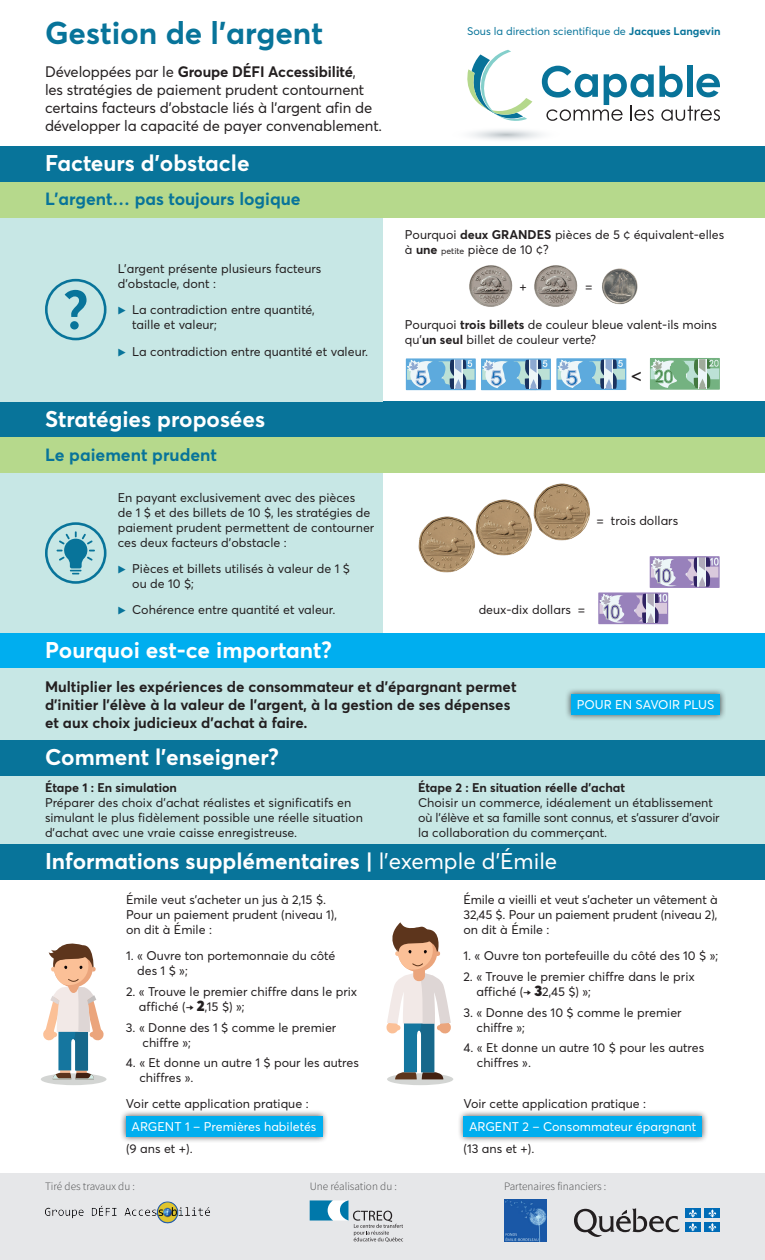
<style>
.page{position:relative;width:765px;height:1260px;background:#fff}
.page>*{position:absolute;margin:0;border:0;box-sizing:border-box;transform-origin:0 0}
.t1{font:700 31.25px "Averta";color:#08749a}
.t2{font:700 22.5px "Averta";color:#fff}
.t3{font:20px "Averta";color:#231f20}
.t4{font:700 17.5px "Averta";color:#08749a}
.t5{font:15px/18px "Averta";letter-spacing:-.01em;color:#231f20}
.t6{font:700 15px/18px "Averta";color:#231f20}
.t7{font:12.5px/15px "Averta";color:#231f20}
.t8{font:12.5px "Averta";color:#fff}
.t9{font:700 12.5px "Averta";color:#231f20}
.t10{font:300 11.25px "Source Sans Pro";color:#4b4c4d}
.t11{font:10.88px "Averta";letter-spacing:-.005em;color:#08749a}
.s1{font-weight:700}
.s2{font-weight:700;color:#08749a}
.s3{font-size:8.75px}
.s4{font-weight:400}
.s5{font-weight:900;font-size:15px}
</style>
<div class="page">
<div style="left:0;top:473px;width:382px;height:160px;background:#c7e7e5"></div>
<svg style="left:467px;top:50px;width:253px;height:90px"></svg>
<div style="left:0;top:146px;width:765px;height:36px;background:#08749a"></div>
<div style="left:0;top:401px;width:765px;height:36px;background:#08749a"></div>
<div style="left:0;top:182px;width:765px;height:36px;background:#b6d98c"></div>
<div style="left:0;top:218px;width:382px;height:183px;background:#c7e7e5"></div>
<img style="left:469px;top:265px;width:44px;height:42px">
<img style="left:534px;top:265px;width:43px;height:42px">
<img style="left:602px;top:268px;width:36px;height:37px">
<div style="left:406px;top:369px;width:69px;height:11px;background:#bce1d6"></div>
<svg style="left:406px;top:360px;width:66px;height:31px"></svg>
<div style="left:406px;top:358px;width:70px;height:32px;border:1px solid #5daadd"></div>
<div style="left:482px;top:369px;width:68px;height:11px;background:#bce1d6"></div>
<svg style="left:482px;top:358px;width:66px;height:33px"></svg>
<div style="left:481px;top:359px;width:70px;height:31px;border:1px solid #5daadd"></div>
<div style="left:557px;top:369px;width:69px;height:11px;background:#bce1d6"></div>
<svg style="left:558px;top:360px;width:65px;height:28px"></svg>
<div style="left:556px;top:358px;width:70px;height:32px;border:1px solid #5daadd"></div>
<div style="left:650px;top:358px;width:70px;height:32px;border:1px solid #74b281"></div>
<div style="left:651px;top:368px;width:68px;height:11px;background:#bce1d6"></div>
<svg style="left:650px;top:358px;width:68px;height:31px"></svg>
<svg style="left:45px;top:522px;width:62px;height:62px"></svg>
<svg style="left:45px;top:279px;width:62px;height:61px"></svg>
<div style="left:0;top:437px;width:765px;height:36px;background:#b6d98c"></div>
<img style="left:418px;top:516px;width:57px;height:57px">
<img style="left:475px;top:499px;width:57px;height:57px">
<img style="left:533px;top:484px;width:57px;height:57px">
<svg style="left:599px;top:556px;width:120px;height:69px"></svg>
<div style="left:0;top:740px;width:765px;height:36px;background:#08749a"></div>
<div style="left:0;top:633px;width:765px;height:36px;background:#00aeef"></div>
<div style="left:0;top:669px;width:765px;height:71px;background:#c7e7e5"></div>
<div style="left:0;top:776px;width:765px;height:68px;background:#c7e7e5"></div>
<div style="left:0;top:844px;width:765px;height:36px;background:#08749a"></div>
<div style="left:119px;top:1109px;width:210px;height:34px;background:#231f20;opacity:.75"></div>
<div style="left:126px;top:1116px;width:196px;height:21px;background:#00aeef"></div>
<div style="left:457px;top:1109px;width:251px;height:34px;background:#231f20;opacity:.75"></div>
<div style="left:463px;top:1116px;width:239px;height:21px;background:#00aeef"></div>
<svg style="left:41px;top:1073px;width:66px;height:12px"></svg>
<svg style="left:42px;top:943px;width:62px;height:136px"></svg>
<svg style="left:387px;top:1073px;width:66px;height:12px"></svg>
<svg style="left:386px;top:922px;width:66px;height:157px"></svg>
<div style="left:0;top:1174px;width:765px;height:86px;background:#e6e7e9"></div>
<svg style="left:574px;top:1208px;width:106px;height:29px"></svg>
<div style="left:685px;top:1209px;width:15px;height:9px;background:#006cb7"></div>
<div style="left:705px;top:1209px;width:15px;height:9px;background:#006cb7"></div>
<div style="left:685px;top:1222px;width:15px;height:10px;background:#006cb7"></div>
<svg style="left:689px;top:1209px;width:8px;height:22px"></svg>
<div style="left:705px;top:1222px;width:15px;height:10px;background:#006cb7"></div>
<svg style="left:708px;top:1209px;width:8px;height:22px"></svg>
<svg style="left:310px;top:1200px;width:93px;height:42px"></svg>
<img style="left:45px;top:1201px;width:165px;height:23px">
<img style="left:504px;top:1199px;width:43px;height:43px">
<div style="left:565px;top:687px;width:161px;height:34px;background:#231f20;opacity:.75"></div>
<div style="left:571px;top:694px;width:149px;height:21px;background:#00aeef"></div>
<h1 class="t1" style="left:45px;top:13px;width:280px">Gestion de l’argent</h1>
<p class="t11" style="left:467px;top:24px;width:255px">Sous la direction scientifique de <span class="s1">Jacques Langevin</span></p>
<p class="t5" style="left:45px;top:63px;width:339px">Développées par le <span class="s1">Groupe DÉFI Accessibilité</span>,<br>les stratégies de paiement prudent contournent certains facteurs d’obstacle liés à l’argent afin de développer la capacité de payer convenablement.</p>
<h2 class="t2" style="left:45px;top:149px;width:206px">Facteurs d’obstacle</h2>
<h3 class="t4" style="left:45px;top:188px;width:257px">L’argent… pas toujours logique</h3>
<p class="t7" style="left:118px;top:261px;width:205px">L’argent présente plusieurs facteurs d’obstacle, dont :</p>
<p class="t7" style="left:132px;top:302px;width:184px;text-indent:-15px"><span class="s2">▶</span> La contradiction entre quantité, taille et valeur;</p>
<p class="t7" style="left:118px;top:344px;width:252px"><span class="s2">▶</span> La contradiction entre quantité et valeur.</p>
<h2 class="t2" style="left:45px;top:405px;width:222px">Stratégies proposées</h2>
<h3 class="t4" style="left:45px;top:444px;width:174px">Le paiement prudent</h3>
<p class="t7" style="left:118px;top:490px;width:258px">En payant exclusivement avec des pièces<br>de 1 $ et des billets de 10 $, les stratégies de paiement prudent permettent de contourner ces deux facteurs d’obstacle :</p>
<p class="t7" style="left:132px;top:561px;width:219px;text-indent:-15px"><span class="s2">▶</span> Pièces et billets utilisés à valeur de 1 $ ou de 10 $;</p>
<p class="t7" style="left:118px;top:602px;width:219px"><span class="s2">▶</span> Cohérence entre quantité et valeur.</p>
<p class="t7" style="left:405px;top:227px;width:321px">Pourquoi <span class="s1">deux GRANDES</span> pièces de 5 ¢ équivalent-elles à <span class="s1">une</span> <span class="s3">petite</span> pièce de 10 ¢?</p>
<p class="t7" style="left:519px;top:279px;width:9px">+</p>
<p class="t7" style="left:585px;top:279px;width:9px">=</p>
<p class="t7" style="left:405px;top:317px;width:314px">Pourquoi <span class="s1">trois billets</span> de couleur bleue valent-ils moins qu’<span class="s1">un seul</span> billet de couleur verte?</p>
<h3 class="t3" style="left:631px;top:363px;width:13px">&lt;</h3>
<p class="t7" style="left:596px;top:513px;width:83px">= trois dollars</p>
<p class="t7" style="left:479px;top:602px;width:108px">deux-dix dollars =</p>
<h2 class="t2" style="left:45px;top:636px;width:288px">Pourquoi est-ce important?</h2>
<p class="t6" style="left:45px;top:677px;width:473px">Multiplier les expériences de consommateur et d’épargnant permet d’initier l’élève à la valeur de l’argent, à la gestion de ses dépenses et aux choix judicieux d’achat à faire.</p>
<h2 class="t2" style="left:45px;top:743px;width:235px">Comment l’enseigner?</h2>
<p class="t8" style="left:577px;top:697px;width:139px">POUR EN SAVOIR PLUS</p>
<p class="t9" style="left:45px;top:780px;width:134px">Étape 1 : En simulation</p>
<p class="t7" style="left:45px;top:795px;width:319px">Préparer des choix d’achat réalistes et significatifs en simulant le plus fidèlement possible une réelle situation d’achat avec une vraie caisse enregistreuse.</p>
<p class="t9" style="left:418px;top:780px;width:209px">Étape 2 : En situation réelle d’achat</p>
<p class="t7" style="left:418px;top:795px;width:303px">Choisir un commerce, idéalement un établissement où l’élève et sa famille sont connus, et s’assurer d’avoir la collaboration du commerçant.</p>
<h2 class="t2" style="left:45px;top:847px;width:514px">Informations supplémentaires | <span class="s4">l’exemple d’Émile</span></h2>
<p class="t7" style="left:126px;top:892px;width:213px">Émile veut s’acheter un jus à 2,15 $.<br>Pour un paiement prudent (niveau 1), on dit à Émile :</p>
<p class="t7" style="left:137px;top:948px;width:200px;text-indent:-11px">1. « Ouvre ton portemonnaie du côté des 1 $ »;</p>
<p class="t7" style="left:139px;top:984px;width:220px;text-indent:-13px">2. « Trouve le premier chiffre dans le prix affiché (→ <span class="s5">2</span>,15 $) »;</p>
<p class="t7" style="left:142px;top:1020px;width:195px;text-indent:-16px">3. « Donne des 1 $ comme le premier chiffre »;</p>
<p class="t7" style="left:139px;top:1055px;width:221px;text-indent:-13px">4. « Et donne un autre 1 $ pour les autres chiffres ».</p>
<p class="t7" style="left:126px;top:1096px;width:184px">Voir cette application pratique :</p>
<p class="t8" style="left:132px;top:1119px;width:186px">ARGENT 1 – Premières habiletés</p>
<p class="t7" style="left:126px;top:1141px;width:68px">(9 ans et +).</p>
<p class="t7" style="left:463px;top:892px;width:256px;text-align:justify">Émile a vieilli et veut s’acheter un vêtement à 32,45 $. Pour un paiement prudent (niveau 2), on dit à Émile :</p>
<p class="t7" style="left:463px;top:948px;width:256px">1. « Ouvre ton portefeuille du côté des 10 $ »;</p>
<p class="t7" style="left:476px;top:969px;width:220px;text-indent:-13px">2. « Trouve le premier chiffre dans le prix affiché (→ <span class="s5">3</span>2,45 $) »;</p>
<p class="t7" style="left:477px;top:1005px;width:207px;text-indent:-13px">3. « Donne des 10 $ comme le premier chiffre »;</p>
<p class="t7" style="left:477px;top:1040px;width:229px;text-indent:-13px">4. « Et donne un autre 10 $ pour les autres chiffres ».</p>
<p class="t7" style="left:463px;top:1096px;width:184px">Voir cette application pratique :</p>
<p class="t8" style="left:469px;top:1119px;width:229px">ARGENT 2 – Consommateur épargnant</p>
<p class="t7" style="left:463px;top:1141px;width:72px">(13 ans et +).</p>
<p class="t10" style="left:45px;top:1179px;width:92px">Tiré des travaux du :</p>
<p class="t10" style="left:310px;top:1179px;width:89px">Une réalisation du :</p>
<p class="t10" style="left:504px;top:1179px;width:104px">Partenaires financiers :</p>
</div>
